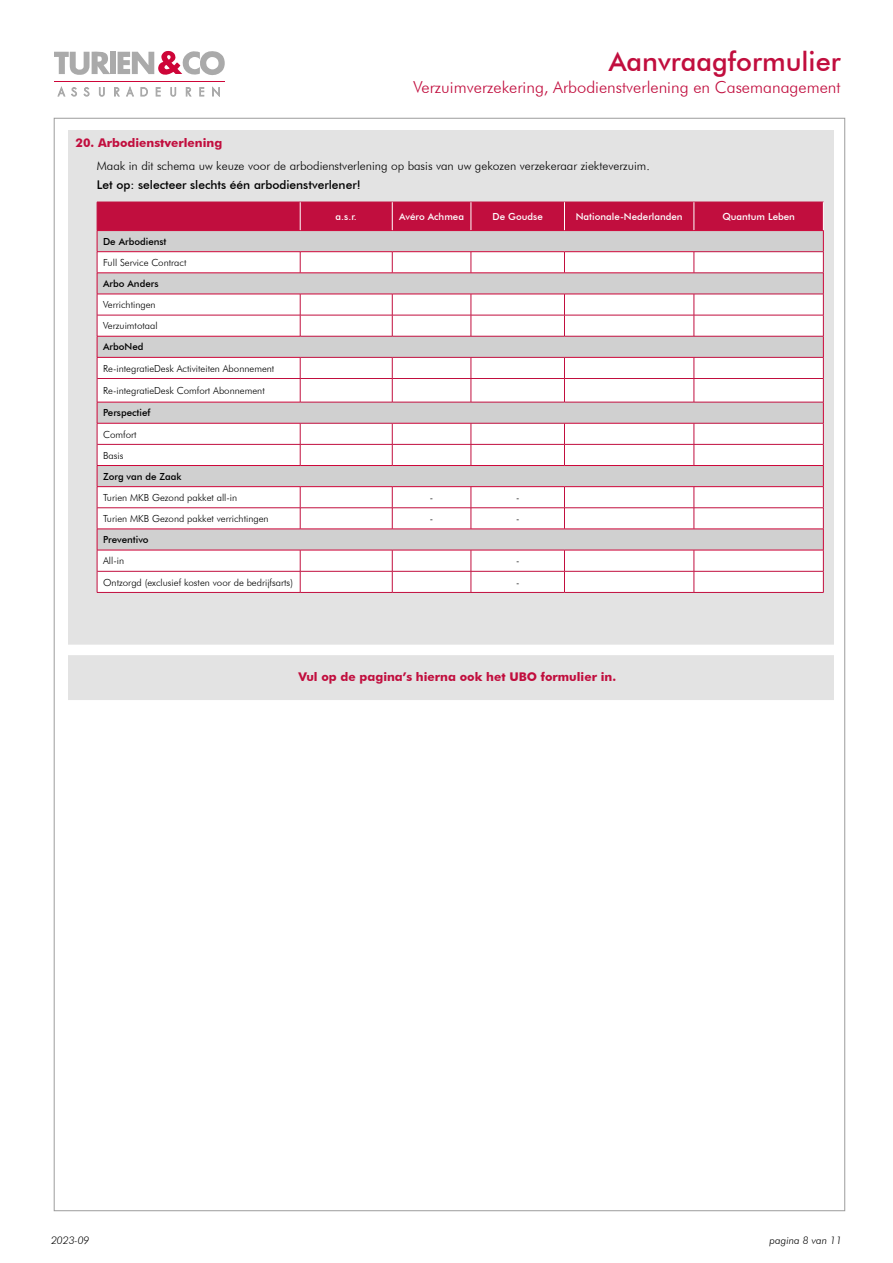
<style>
.page{position:relative;width:893px;height:1263px;background:#fff}
.page>*{position:absolute;margin:0;border:0;box-sizing:border-box;transform-origin:0 0}
.t1{font:500 27px "Futura BT";color:#c10e3e}
.t2{font:300 16.5px "Futura BT";color:#c10e3e}
.t3{font:300 12px "Futura BT";color:#000}
.t4{font:700 12px "Futura BT";color:#c10e3e}
.t5{font:500 12px "Futura BT";color:#000}
.t6{font:italic 300 10.5px "Futura BT";color:#000}
.t7{font:300 9.75px/21.1px "Futura BT";color:#000}
.t8{font:500 9.75px "Futura BT";color:#000}
.t9{font:500 9.75px "Futura BT";color:#fff}
</style>
<div class="page">
<div style="left:68px;top:130px;width:765px;height:578px;background:#e3e3e3"></div>
<div style="left:110px;top:52px;width:5px;height:22px;background:#aaa"></div>
<svg style="left:118px;top:51px;width:107px;height:24px"></svg>
<svg style="left:54px;top:51px;width:56px;height:24px"></svg>
<svg style="left:58px;top:87px;width:7px;height:9px"></svg>
<svg style="left:71px;top:87px;width:6px;height:9px"></svg>
<svg style="left:84px;top:87px;width:5px;height:9px"></svg>
<svg style="left:99px;top:87px;width:6px;height:10px"></svg>
<svg style="left:114px;top:87px;width:6px;height:9px"></svg>
<svg style="left:126px;top:87px;width:8px;height:9px"></svg>
<svg style="left:141px;top:87px;width:7px;height:9px"></svg>
<svg style="left:156px;top:87px;width:4px;height:9px"></svg>
<svg style="left:170px;top:87px;width:6px;height:10px"></svg>
<svg style="left:186px;top:87px;width:5px;height:9px"></svg>
<svg style="left:199px;top:87px;width:5px;height:9px"></svg>
<svg style="left:212px;top:87px;width:8px;height:10px"></svg>
<hr style="left:54px;top:81px;width:171px;height:1px;background:#ce0538">
<div style="left:63px;top:645px;width:772px;height:10px;background:#fff"></div>
<div style="left:63px;top:700px;width:772px;height:10px;background:#fff"></div>
<hr style="left:97px;top:592px;width:203px;height:1px;background:#c10e3e">
<hr style="left:300px;top:592px;width:92px;height:1px;background:#c10e3e">
<hr style="left:392px;top:592px;width:79px;height:1px;background:#c10e3e">
<hr style="left:564px;top:592px;width:130px;height:1px;background:#c10e3e">
<hr style="left:694px;top:592px;width:129px;height:1px;background:#c10e3e">
<hr style="left:471px;top:592px;width:93px;height:1px;background:#c10e3e">
<svg style="left:97px;top:202px;width:727px;height:390px;background:#e9d3d8"></svg>
<hr style="left:300px;top:571px;width:92px;height:1px;background:#c10e3e">
<hr style="left:392px;top:571px;width:79px;height:1px;background:#c10e3e">
<hr style="left:471px;top:571px;width:93px;height:1px;background:#c10e3e">
<hr style="left:564px;top:571px;width:130px;height:1px;background:#c10e3e">
<hr style="left:694px;top:571px;width:129px;height:1px;background:#c10e3e">
<h1 class="t1" style="left:609px;top:45px;width:233px">Aanvraagformulier</h1>
<h2 class="t2" style="left:413px;top:77px;width:429px">Verzuimverzekering, Arbodienstverlening en Casemanagement</h2>
<p class="t4" style="left:76px;top:136px;width:148px">20. Arbodienstverlening</p>
<p class="t3" style="left:97px;top:159px;width:554px">Maak in dit schema uw keuze voor de arbodienstverlening op basis van uw gekozen verzekeraar ziekteverzuim.</p>
<p class="t5" style="left:97px;top:177px;width:265px">Let op: selecteer slechts één arbodienstverlener!</p>
<p class="t9" style="left:336px;top:211px;width:23px">a.s.r.</p>
<p class="t9" style="left:399px;top:211px;width:66px">Avéro Achmea</p>
<p class="t9" style="left:493px;top:211px;width:52px">De Goudse</p>
<p class="t9" style="left:576px;top:211px;width:108px">Nationale-Nederlanden</p>
<p class="t9" style="left:722px;top:211px;width:74px">Quantum Leben</p>
<p class="t8" style="left:103px;top:235px;width:65px">De Arbodienst</p>
<p class="t7" style="left:103px;top:252px;width:85px">Full Service Contract</p>
<p class="t8" style="left:103px;top:278px;width:57px">Arbo Anders</p>
<p class="t7" style="left:103px;top:294px;width:56px">Verrichtingen<br>Verzuimtotaal</p>
<p class="t8" style="left:103px;top:341px;width:42px">ArboNed</p>
<p class="t7" style="left:103px;top:357px;width:173px">Re-integratieDesk Activiteiten Abonnement</p>
<p class="t7" style="left:103px;top:380px;width:163px">Re-integratieDesk Comfort Abonnement</p>
<p class="t8" style="left:103px;top:407px;width:49px">Perspectief</p>
<p class="t7" style="left:103px;top:423px;width:35px">Comfort<br>Basis</p>
<p class="t8" style="left:103px;top:470px;width:80px">Zorg van de Zaak</p>
<p class="t7" style="left:103px;top:487px;width:136px">Turien MKB Gezond pakket all-in</p>
<p class="t7" style="left:430px;top:487px;width:5px">-</p>
<p class="t7" style="left:516px;top:487px;width:5px">-</p>
<p class="t7" style="left:103px;top:508px;width:167px">Turien MKB Gezond pakket verrichtingen</p>
<p class="t7" style="left:430px;top:508px;width:5px">-</p>
<p class="t7" style="left:516px;top:508px;width:5px">-</p>
<p class="t8" style="left:103px;top:534px;width:47px">Preventivo</p>
<p class="t7" style="left:103px;top:550px;width:23px">All-in</p>
<p class="t7" style="left:516px;top:550px;width:5px">-</p>
<p class="t7" style="left:103px;top:571px;width:191px">Ontzorgd (exclusief kosten voor de bedrijfsarts)</p>
<p class="t7" style="left:516px;top:571px;width:5px">-</p>
<p class="t4" style="left:298px;top:670px;width:319px">Vul op de pagina’s hierna ook het UBO formulier in.</p>
<p class="t6" style="left:51px;top:1234px;width:40px">2023-09</p>
<p class="t6" style="left:770px;top:1234px;width:74px">pagina 8 van 11</p>
</div>
